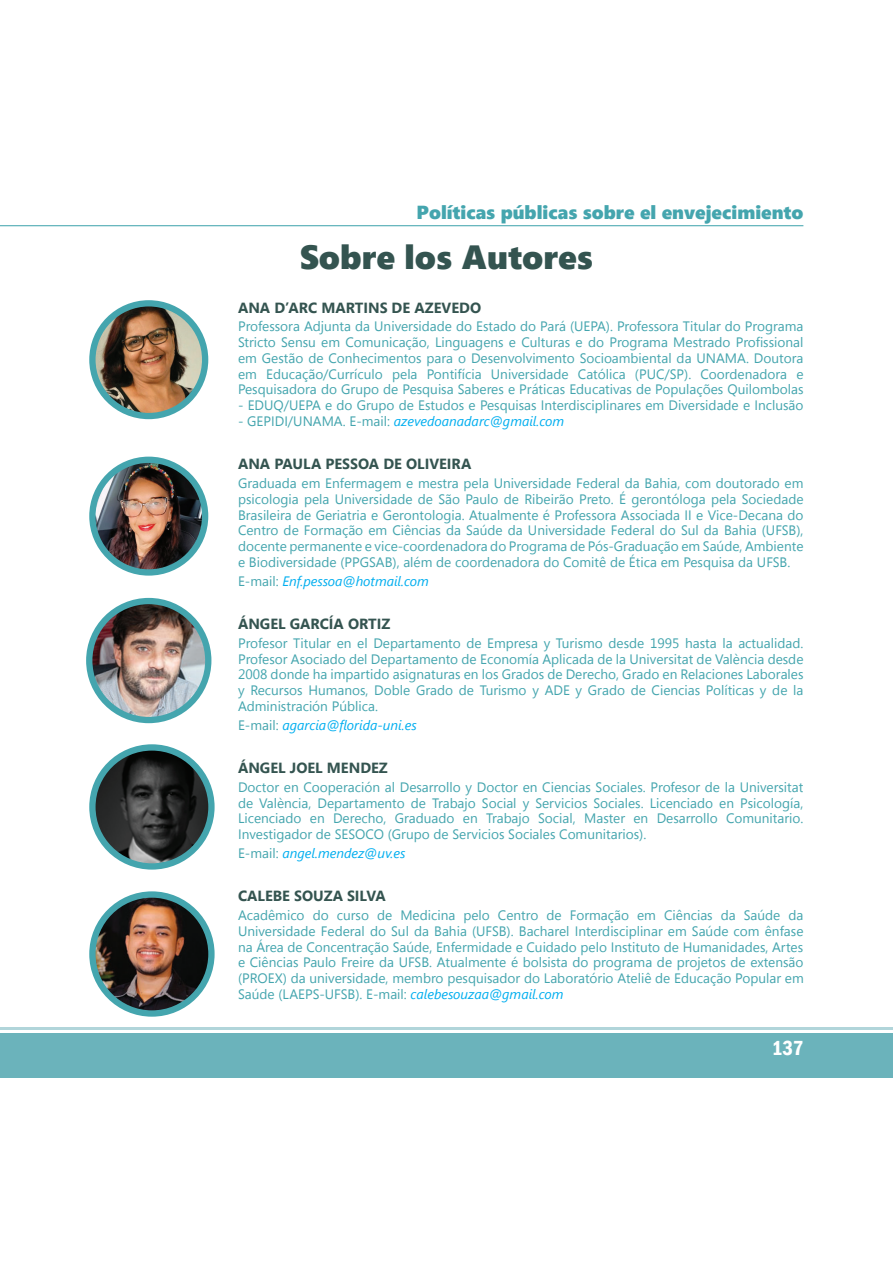
<style>
.page{position:relative;width:893px;height:1263px;background:#fff}
.page>*{position:absolute;margin:0;border:0;box-sizing:border-box;transform-origin:0 0}
.t1{font:33.6px "Segoe UI Black";color:#345450}
.t2{font:600 condensed 21px "Franklin Gothic";color:#fff}
.t3{font:18.9px "Segoe UI Black";color:#44a5ae}
.t4{font:700 14.7px "Segoe UI";color:#345450}
.t5{font:13.65px/15.8px "Segoe UI";color:#44a5ae;text-align:justify}
.t6{font:italic 13.65px "Segoe UI";color:#00aeef}
.s1{font-style:normal;color:#44a5ae}
.s2{font-style:italic;color:#00aeef}
</style>
<div class="page">
<div style="left:0;top:1033px;width:893px;height:45px;background:#6bb3bb"></div>
<hr style="left:0;top:1027px;width:893px;height:3px;background:#b1d5da">
<hr style="left:0;top:225px;width:803px;height:1px;background:#44a5ae">
<img style="left:92px;top:303px;width:113px;height:113px;border-radius:50%">
<div style="left:89px;top:300px;width:119px;height:119px;border:6px solid #44a5ae;border-radius:50%"></div>
<img style="left:92px;top:460px;width:113px;height:112px;border-radius:50%">
<div style="left:89px;top:457px;width:119px;height:119px;border:6px solid #44a5ae;border-radius:50%"></div>
<img style="left:89px;top:601px;width:119px;height:116px">
<div style="left:86px;top:598px;width:125px;height:125px;border:6px solid #44a5ae;border-radius:50%"></div>
<img style="left:92px;top:747px;width:119px;height:119px;border-radius:50%">
<div style="left:89px;top:744px;width:126px;height:126px;border:6px solid #44a5ae;border-radius:50%"></div>
<img style="left:92px;top:895px;width:119px;height:119px;border-radius:50%">
<div style="left:89px;top:891px;width:126px;height:126px;border:6px solid #44a5ae;border-radius:50%"></div>
<h3 class="t3" style="left:417px;top:199px;width:388px">Políticas públicas sobre el envejecimiento</h3>
<h1 class="t1" style="left:300px;top:233px;width:295px">Sobre los Autores</h1>
<p class="t4" style="left:238px;top:297px;width:245px">ANA D’ARC MARTINS DE AZEVEDO</p>
<p class="t5" style="left:238px;top:318px;width:567px">Professora Adjunta da Universidade do Estado do Pará (UEPA). Professora Titular do Programa Stricto Sensu em Comunicação, Linguagens e Culturas e do Programa Mestrado Profissional em Gestão de Conhecimentos para o Desenvolvimento Socioambiental da UNAMA. Doutora em Educação/Currículo pela Pontifícia Universidade Católica (PUC/SP). Coordenadora e Pesquisadora do Grupo de Pesquisa Saberes e Práticas Educativas de Populações Quilombolas</p>
<p class="t5" style="left:238px;top:397px;width:567px">- EDUQ/UEPA e do Grupo de Estudos e Pesquisas Interdisciplinares em Diversidade e Inclusão</p>
<p class="t6" style="left:238px;top:411px;width:328px"><span class="s1">- GEPIDI/UNAMA. E-mail:</span> azevedoanadarc@gmail.com</p>
<p class="t4" style="left:238px;top:454px;width:235px">ANA PAULA PESSOA DE OLIVEIRA</p>
<p class="t5" style="left:238px;top:475px;width:567px">Graduada em Enfermagem e mestra pela Universidade Federal da Bahia, com doutorado em psicologia pela Universidade de São Paulo de Ribeirão Preto. É gerontóloga pela Sociedade Brasileira de Geriatria e Gerontologia. Atualmente é Professora Associada II e Vice-Decana do Centro de Formação em Ciências da Saúde da Universidade Federal do Sul da Bahia (UFSB), docente permanente e vice-coordenadora do Programa de Pós-Graduação em Saúde, Ambiente e Biodiversidade (PPGSAB), além de coordenadora do Comitê de Ética em Pesquisa da UFSB.</p>
<p class="t6" style="left:238px;top:571px;width:192px"><span class="s1">E-mail:</span> Enf.pessoa@hotmail.com</p>
<p class="t4" style="left:238px;top:613px;width:154px">ÁNGEL GARCÍA ORTIZ</p>
<p class="t5" style="left:238px;top:635px;width:567px">Profesor Titular en el Departamento de Empresa y Turismo desde 1995 hasta la actualidad.<br>Profesor Asociado del Departamento de Economía Aplicada de la Universitat de València desde 2008 donde ha impartido asignaturas en los Grados de Derecho, Grado en Relaciones Laborales y Recursos Humanos, Doble Grado de Turismo y ADE y Grado de Ciencias Políticas y de la Administración Pública.</p>
<p class="t6" style="left:238px;top:715px;width:180px"><span class="s1">E-mail:</span> agarcia@florida-uni.es</p>
<p class="t4" style="left:238px;top:757px;width:151px">ÁNGEL JOEL MENDEZ</p>
<p class="t5" style="left:238px;top:779px;width:567px">Doctor en Cooperación al Desarrollo y Doctor en Ciencias Sociales. Profesor de la Universitat de València, Departamento de Trabajo Social y Servicios Sociales. Licenciado en Psicología, Licenciado en Derecho, Graduado en Trabajo Social, Master en Desarrollo Comunitario.<br>Investigador de SESOCO (Grupo de Servicios Sociales Comunitarios).</p>
<p class="t6" style="left:238px;top:843px;width:169px"><span class="s1">E-mail:</span> angel.mendez@uv.es</p>
<p class="t4" style="left:238px;top:885px;width:149px">CALEBE SOUZA SILVA</p>
<p class="t5" style="left:238px;top:907px;width:567px">Acadêmico do curso de Medicina pelo Centro de Formação em Ciências da Saúde da Universidade Federal do Sul da Bahia (UFSB). Bacharel Interdisciplinar em Saúde com ênfase na Área de Concentração Saúde, Enfermidade e Cuidado pelo Instituto de Humanidades, Artes e Ciências Paulo Freire da UFSB. Atualmente é bolsista do programa de projetos de extensão (PROEX) da universidade, membro pesquisador do Laboratório Ateliê de Educação Popular em Saúde (LAEPS-UFSB). E-mail: <span class="s2">calebesouzaa@gmail.com</span></p>
<h2 class="t2" style="left:772px;top:1036px;width:33px">137</h2>
</div>
